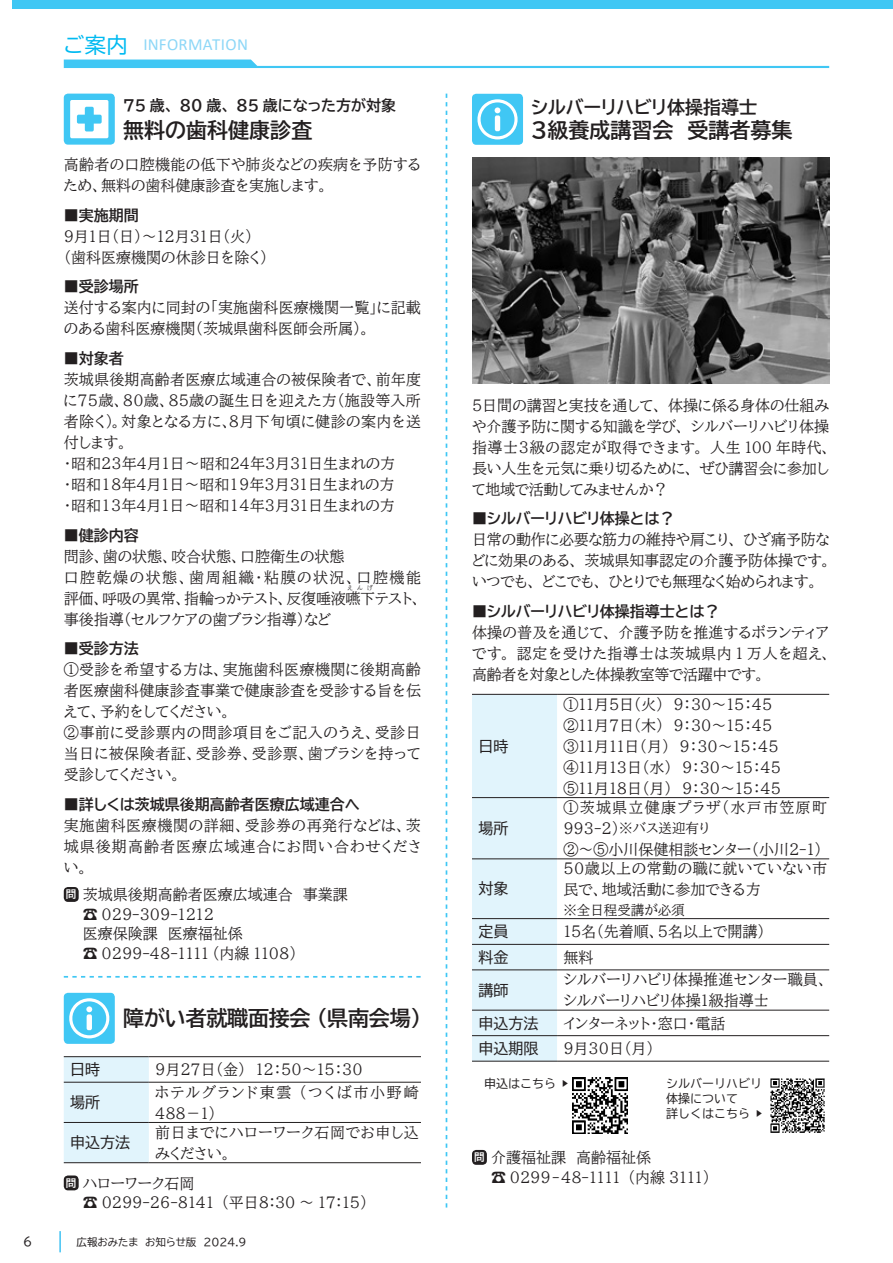
<style>
.page{position:relative;width:893px;height:1263px;background:#fff}
.page>*{position:absolute;margin:0;border:0;box-sizing:border-box;transform-origin:0 0}
.t1{font:21px "BIZ UDP Gothic Bold";color:#231f20}
.t2{font:18px "BIZ UDP Gothic Bold";color:#231f20}
.t3{font:16.95px "Calibri";letter-spacing:.015em;color:#8dd7f7}
.t4{font:15px/21px "BIZ UDP Mincho Medium";color:#231f20}
.t5{font:15px/21px "BIZ UDP Mincho Medium";letter-spacing:.025em;color:#231f20}
.t6{font:15px "BIZ UDP Gothic Bold";color:#231f20}
.t7{font:15px/21px "BIZ UDP Mincho Medium";letter-spacing:.04em;color:#231f20}
.t8{font:15px/21px "BIZ UDP Mincho Medium";letter-spacing:.02em;color:#231f20}
.t9{font:15px "BIZ UDP Gothic";color:#231f20}
.t10{font:15px/21px "BIZ UDP Mincho Medium";letter-spacing:.12em;color:#231f20}
.t11{font:15px "BIZ UDP Mincho Medium";letter-spacing:.085em;color:#231f20}
.t12{font:13.5px "BIZ UDP Mincho Medium";color:#231f20}
.t13{font:12px/15px "BIZ UD Gothic";color:#231f20;text-align:justify}
.t14{font:12px "BIZ UDP Gothic";color:#231f20}
.t15{font:10.5px "BIZ UDP Gothic";color:#231f20}
.t16{font:10.5px "BIZ UD Gothic Bold";color:#fff}
.t17{font:6px "BIZ UDP Mincho Medium";color:#231f20}
.s1{font-family:"BIZ UDP Gothic";font-size:21.3px;color:#00baf1}
.s2{font-size:15px}
</style>
<div class="page">
<svg style="left:64px;top:60px;width:765px;height:8px"></svg>
<div style="left:13px;top:0;width:880px;height:9px;background:#40c7f4"></div>
<svg style="left:60px;top:1231px;width:1px;height:21px"></svg>
<svg style="left:64px;top:976px;width:357px;height:2px"></svg>
<svg style="left:446px;top:94px;width:1px;height:1114px"></svg>
<div style="left:64px;top:94px;width:51px;height:51px;background:#40c7f4;border-radius:4px"></div>
<svg style="left:70px;top:100px;width:38px;height:38px"></svg>
<div style="left:472px;top:94px;width:51px;height:51px;background:#40c7f4;border-radius:4px"></div>
<svg style="left:477px;top:99px;width:41px;height:40px"></svg>
<div style="left:495px;top:115px;width:5px;height:16px;background:#fff;border-radius:2px"></div>
<div style="left:472px;top:695px;width:85px;height:366px;background:#e1f4fc"></div>
<hr style="left:472px;top:694px;width:85px;height:1px;background:#231f20">
<hr style="left:557px;top:694px;width:272px;height:1px;background:#231f20">
<hr style="left:472px;top:797px;width:85px;height:1px;background:#231f20">
<hr style="left:557px;top:797px;width:272px;height:1px;background:#231f20">
<hr style="left:472px;top:859px;width:85px;height:1px;background:#231f20">
<hr style="left:557px;top:859px;width:272px;height:1px;background:#231f20">
<hr style="left:472px;top:918px;width:85px;height:1px;background:#231f20">
<hr style="left:557px;top:918px;width:272px;height:1px;background:#231f20">
<hr style="left:472px;top:944px;width:85px;height:1px;background:#231f20">
<hr style="left:557px;top:944px;width:272px;height:1px;background:#231f20">
<hr style="left:472px;top:970px;width:85px;height:1px;background:#231f20">
<hr style="left:557px;top:970px;width:272px;height:1px;background:#231f20">
<hr style="left:472px;top:1010px;width:85px;height:1px;background:#231f20">
<hr style="left:557px;top:1010px;width:272px;height:1px;background:#231f20">
<hr style="left:472px;top:1035px;width:85px;height:1px;background:#231f20">
<hr style="left:557px;top:1035px;width:272px;height:1px;background:#231f20">
<hr style="left:472px;top:1061px;width:85px;height:1px;background:#231f20">
<hr style="left:557px;top:1061px;width:272px;height:1px;background:#231f20">
<div style="left:64px;top:887px;width:15px;height:15px;background:#231f20;border-radius:4px"></div>
<div style="left:64px;top:993px;width:51px;height:51px;background:#40c7f4;border-radius:4px"></div>
<svg style="left:69px;top:998px;width:41px;height:40px"></svg>
<div style="left:87px;top:1014px;width:5px;height:16px;background:#fff;border-radius:2px"></div>
<div style="left:472px;top:1150px;width:15px;height:15px;background:#231f20;border-radius:4px"></div>
<div style="left:64px;top:1175px;width:15px;height:15px;background:#231f20;border-radius:4px"></div>
<svg style="left:572px;top:1077px;width:56px;height:57px"></svg>
<img style="left:572px;top:1078px;width:55px;height:55px">
<div style="left:64px;top:1057px;width:85px;height:105px;background:#e1f4fc"></div>
<hr style="left:64px;top:1056px;width:85px;height:1px;background:#231f20">
<hr style="left:149px;top:1056px;width:272px;height:1px;background:#231f20">
<hr style="left:64px;top:1082px;width:85px;height:1px;background:#231f20">
<hr style="left:149px;top:1082px;width:272px;height:1px;background:#231f20">
<hr style="left:64px;top:1122px;width:85px;height:1px;background:#231f20">
<hr style="left:149px;top:1122px;width:272px;height:1px;background:#231f20">
<hr style="left:64px;top:1162px;width:85px;height:1px;background:#231f20">
<hr style="left:149px;top:1162px;width:272px;height:1px;background:#231f20">
<img style="left:770px;top:1078px;width:55px;height:55px">
<img style="left:472px;top:157px;width:357px;height:227px">
<p class="t3" style="left:64px;top:33px;width:186px"><span class="s1">ご案内</span> INFORMATION</p>
<p class="t6" style="left:123px;top:98px;width:274px">75 歳、 80 歳、 85 歳になった方が対象</p>
<h1 class="t1" style="left:123px;top:119px;width:190px">無料の歯科健康診査</h1>
<p class="t8" style="left:64px;top:154px;width:359px">高齢者の口腔機能の低下や肺炎などの疾病を予防するため、無料の歯科健康診査を実施します。</p>
<p class="t6" style="left:64px;top:208px;width:76px">■実施期間</p>
<p class="t4" style="left:64px;top:226px;width:205px">９月１日（日）～１２月３１日（火）<br>（歯科医療機関の休診日を除く）</p>
<p class="t6" style="left:64px;top:279px;width:76px">■受診場所</p>
<p class="t4" style="left:64px;top:297px;width:359px">送付する案内に同封の「実施歯科医療機関一覧」に記載のある歯科医療機関（茨城県歯科医師会所属）。</p>
<p class="t6" style="left:64px;top:351px;width:61px">■対象者</p>
<p class="t4" style="left:64px;top:369px;width:359px">茨城県後期高齢者医療広域連合の被保険者で、前年度に75歳、80歳、85歳の誕生日を迎えた方（施設等入所者除く）。対象となる方に、８月下旬頃に健診の案内を送付します。<br>・昭和23年４月１日～昭和24年３月31日生まれの方<br>・昭和18年４月１日～昭和19年３月31日生まれの方<br>・昭和13年４月１日～昭和14年３月31日生まれの方</p>
<p class="t6" style="left:64px;top:527px;width:76px">■健診内容</p>
<p class="t4" style="left:64px;top:545px;width:359px">問診、歯の状態、咬合状態、口腔衛生の状態<br>口腔乾燥の状態、歯周組織・粘膜の状況、口腔機能評価、呼吸の異常、指輪っかテスト、反復唾液嚥下テスト、</p>
<p class="t17" style="left:348px;top:584px;width:27px">えんげ</p>
<p class="t4" style="left:64px;top:608px;width:269px">事後指導（セルフケアの歯ブラシ指導）など</p>
<p class="t6" style="left:64px;top:641px;width:76px">■受診方法</p>
<p class="t5" style="left:64px;top:659px;width:359px">①受診を希望する方は、実施歯科医療機関に後期高齢者医療歯科健康診査事業で健康診査を受診する旨を伝えて、予約をしてください。<br>②事前に受診票内の問診項目をご記入のうえ、受診日当日に被保険者証、受診券、受診票、歯ブラシを持って受診してください。</p>
<p class="t6" style="left:64px;top:796px;width:298px">■詳しくは茨城県後期高齢者医療広域連合へ</p>
<p class="t4" style="left:64px;top:814px;width:359px;text-align:justify">実施歯科医療機関の詳細、受診券の再発行などは、茨城県後期高齢者医療広域連合にお問い合わせください。</p>
<p class="t4" style="left:83px;top:885px;width:267px;line-height:19.5px">茨城県後期高齢者医療広域連合　事業課☎ 029-309-1212<br>医療保険課　医療福祉係<br>☎ 0299-48-1111 （内線 1108）</p>
<p class="t16" style="left:66px;top:889px;width:12px">問</p>
<h1 class="t1" style="left:123px;top:1008px;width:299px">障がい者就職面接会（県南会場）</h1>
<p class="t9" style="left:70px;top:1062px;width:31px">日時</p>
<p class="t4" style="left:155px;top:1059px;width:209px">９月２７日（金）　12：50～15：30</p>
<p class="t9" style="left:70px;top:1095px;width:31px">場所</p>
<p class="t10" style="left:155px;top:1081px;width:265px">ホテルグランド東雲（つくば市小野崎<br>４８８－１）</p>
<p class="t9" style="left:70px;top:1135px;width:61px">申込方法</p>
<p class="t7" style="left:155px;top:1121px;width:265px">前日までにハローワーク石岡でお申し込みください。</p>
<p class="t4" style="left:83px;top:1173px;width:286px;line-height:19.5px">ハローワーク石岡<br>☎ 0299-26-8141 （平日８：30 ～ 17：15）</p>
<p class="t16" style="left:66px;top:1178px;width:12px">問</p>
<p class="t14" style="left:23px;top:1236px;width:11px">6</p>
<p class="t15" style="left:77px;top:1236px;width:172px">広報おみたま　お知らせ版　2024.9</p>
<p class="t2" style="left:531px;top:98px;width:227px">シルバーリハビリ体操指導士</p>
<h1 class="t1" style="left:531px;top:119px;width:262px">３級養成講習会　受講者募集</h1>
<p class="t4" style="left:472px;top:394px;width:360px;text-align:justify">５日間の講習と実技を通して、体操に係る身体の仕組みや介護予防に関する知識を学び、シルバーリハビリ体操指導士３級の認定が取得できます。人生 100 年時代、長い人生を元気に乗り切るために、ぜひ講習会に参加して地域で活動してみませんか？</p>
<p class="t6" style="left:472px;top:511px;width:204px">■シルバーリハビリ体操とは？</p>
<p class="t4" style="left:472px;top:529px;width:360px;text-align:justify">日常の動作に必要な筋力の維持や肩こり、ひざ痛予防などに効果のある、茨城県知事認定の介護予防体操です。いつでも、どこでも、ひとりでも無理なく始められます。</p>
<p class="t6" style="left:472px;top:603px;width:249px">■シルバーリハビリ体操指導士とは？</p>
<p class="t4" style="left:472px;top:621px;width:360px;text-align:justify">体操の普及を通じて、介護予防を推進するボランティアです。認定を受けた指導士は茨城県内 1 万人を超え、高齢者を対象とした体操教室等で活躍中です。</p>
<p class="t9" style="left:478px;top:738px;width:31px">日時</p>
<p class="t9" style="left:478px;top:821px;width:31px">場所</p>
<p class="t9" style="left:478px;top:881px;width:31px">対象</p>
<p class="t4" style="left:563px;top:693px;width:219px">①11月5日(火)　９：30～15：45<br>②11月7日(木)　9：30～15：45<br>③11月11日（月）　9：30～15：45<br>④11月13日（水）　9：30～15：45<br>⑤11月18日（月）　9：30～15：45</p>
<p class="t11" style="left:563px;top:800px;width:265px">①茨城県立健康プラザ（水戸市笠原町</p>
<p class="t12" style="left:563px;top:821px;width:148px"><span class="s2">993-2）</span>※バス送迎有り</p>
<p class="t4" style="left:563px;top:839px;width:260px">②～⑤小川保健相談センター（小川2-1）</p>
<p class="t7" style="left:563px;top:858px;width:265px">50歳以上の常勤の職に就いていない市民で、地域活動に参加できる方</p>
<p class="t12" style="left:563px;top:903px;width:123px">※全日程受講が必須</p>
<p class="t9" style="left:478px;top:924px;width:31px">定員</p>
<p class="t4" style="left:563px;top:921px;width:203px">15名（先着順、５名以上で開講）</p>
<p class="t9" style="left:478px;top:950px;width:31px">料金</p>
<p class="t4" style="left:563px;top:947px;width:31px">無料</p>
<p class="t9" style="left:478px;top:982px;width:31px">講師</p>
<p class="t4" style="left:563px;top:969px;width:265px">シルバーリハビリ体操推進センター職員、シルバーリハビリ体操１級指導士</p>
<p class="t9" style="left:478px;top:1015px;width:61px">申込方法</p>
<p class="t4" style="left:563px;top:1012px;width:163px">インターネット・窓口・電話</p>
<p class="t9" style="left:478px;top:1041px;width:61px">申込期限</p>
<p class="t4" style="left:563px;top:1038px;width:92px">9月30日（月）</p>
<p class="t13" style="left:484px;top:1076px;width:85px">申込はこちら ▶</p>
<p class="t13" style="left:666px;top:1076px;width:97px">シルバーリハビリ体操について　　詳しくはこちら ▶</p>
<p class="t4" style="left:491px;top:1148px;width:220px;line-height:19.5px">介護福祉課　高齢福祉係<br>☎ 0299-48-1111 （内線 3111）</p>
<p class="t16" style="left:474px;top:1152px;width:12px">問</p>
</div>
